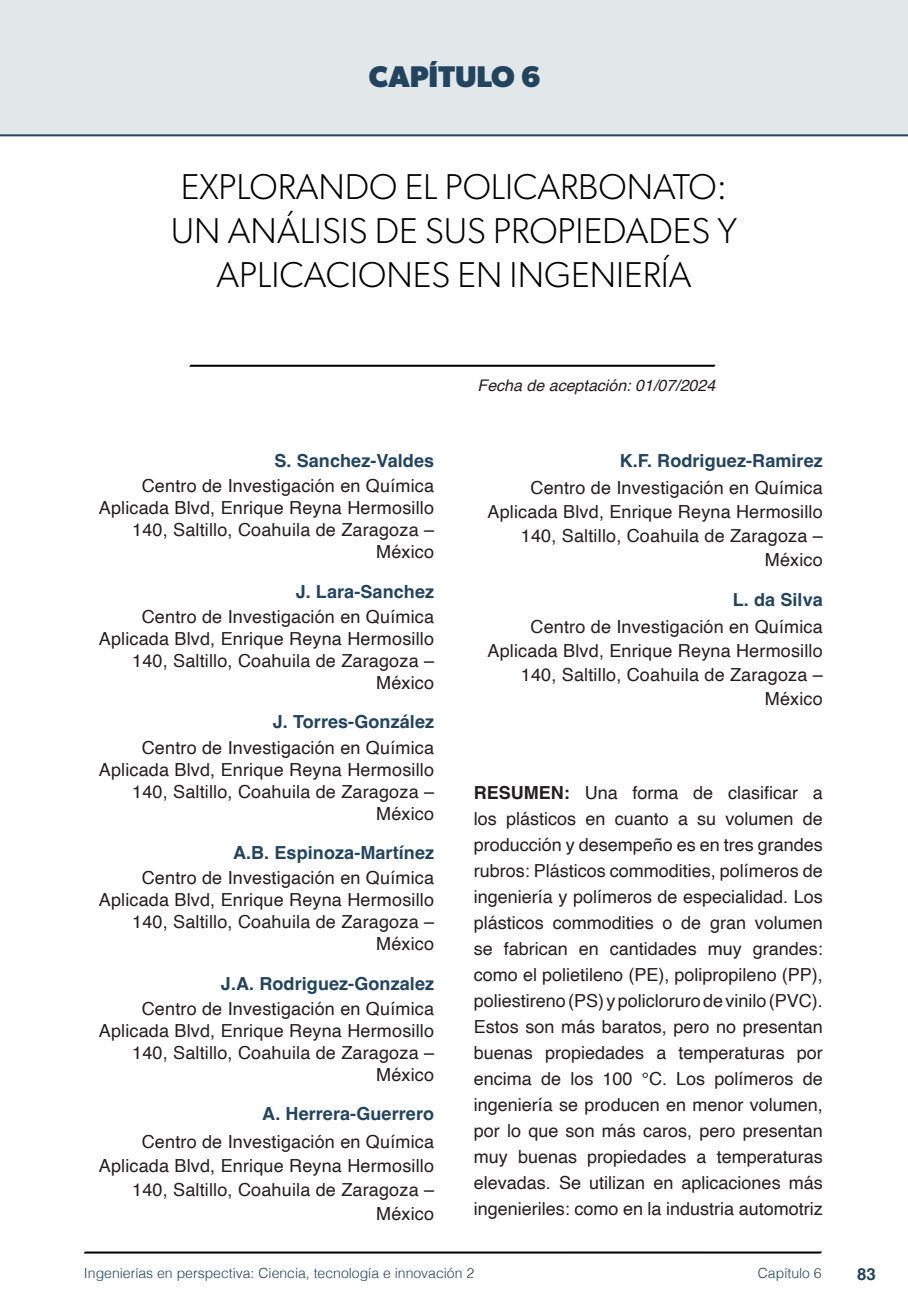
<style>
.page{position:relative;width:908px;height:1304px;background:#fff}
.page>*{position:absolute;margin:0;border:0;box-sizing:border-box;transform-origin:0 0}
.nome_artigos{font:300 36px/44px "Gibson";color:#000;text-align:center}
.capítulos{font:700 30px "Gibson";color:#23445f}
.info_autores{font:18px/22px "Helvetica";letter-spacing:.01em;color:#231f20;text-align:right}
.Resumos_e_PC_TXT{font:18px/26px "Helvetica";color:#231f20;text-align:justify}
.nome_autores{font:700 18px "Helvetica";letter-spacing:.005em;color:#23445f}
.t1{font:700 16.8px "Helvetica";color:#23445f}
.t2{font:italic 16px "Helvetica";color:#231f20}
.t3{font:300 14px "Helvetica";color:#23445f}
.s1{font-weight:700}
</style>
<div class="page">
<svg style="left:84px;top:1251px;width:737px;height:3px;background:#515151"></svg>
<div style="left:0;top:0;width:907px;height:136px;background:#e2e7e9"></div>
<svg style="left:189px;top:364px;width:526px;height:3px;background:#4f4f4f"></svg>
<div style="left:44px;top:72px;width:68px;height:61px;background:#e2e7e9"></div>
<p class="capítulos" style="left:369px;top:58px;width:173px">CAPÍTULO 6</p>
<p class="nome_artigos" style="left:171px;top:164px;width:567px">EXPLORANDO EL POLICARBONATO:<br>UN ANÁLISIS DE SUS PROPIEDADES Y<br>APLICACIONES EN INGENIERÍA</p>
<p class="nome_autores" style="left:274px;top:450px;width:161px">S. Sanchez-Valdes</p>
<p class="info_autores" style="left:99px;top:476px;width:336px">Centro de Investigación en Química<br>Aplicada Blvd, Enrique Reyna Hermosillo<br>140, Saltillo, Coahuila de Zaragoza –<br>México</p>
<p class="nome_autores" style="left:295px;top:580px;width:140px">J. Lara-Sanchez</p>
<p class="info_autores" style="left:99px;top:606px;width:336px">Centro de Investigación en Química<br>Aplicada Blvd, Enrique Reyna Hermosillo<br>140, Saltillo, Coahuila de Zaragoza –<br>México</p>
<p class="nome_autores" style="left:272px;top:711px;width:163px">J. Torres-González</p>
<p class="info_autores" style="left:99px;top:737px;width:336px">Centro de Investigación en Química<br>Aplicada Blvd, Enrique Reyna Hermosillo<br>140, Saltillo, Coahuila de Zaragoza –<br>México</p>
<p class="nome_autores" style="left:233px;top:842px;width:202px">A.B. Espinoza-Martínez</p>
<p class="info_autores" style="left:99px;top:868px;width:336px">Centro de Investigación en Química<br>Aplicada Blvd, Enrique Reyna Hermosillo<br>140, Saltillo, Coahuila de Zaragoza –<br>México</p>
<p class="nome_autores" style="left:221px;top:972px;width:215px">J.A. Rodriguez-Gonzalez</p>
<p class="info_autores" style="left:99px;top:998px;width:336px">Centro de Investigación en Química<br>Aplicada Blvd, Enrique Reyna Hermosillo<br>140, Saltillo, Coahuila de Zaragoza –<br>México</p>
<p class="nome_autores" style="left:262px;top:1103px;width:173px">A. Herrera-Guerrero</p>
<p class="info_autores" style="left:99px;top:1130px;width:336px;line-height:24px">Centro de Investigación en Química<br>Aplicada Blvd, Enrique Reyna Hermosillo<br>140, Saltillo, Coahuila de Zaragoza –<br>México</p>
<p class="t2" style="left:477px;top:373px;width:239px">Fecha de aceptación: 01/07/2024</p>
<p class="nome_autores" style="left:619px;top:450px;width:204px">K.F. Rodriguez-Ramirez</p>
<p class="info_autores" style="left:487px;top:477px;width:336px;line-height:24px">Centro de Investigación en Química<br>Aplicada Blvd, Enrique Reyna Hermosillo<br>140, Saltillo, Coahuila de Zaragoza –<br>México</p>
<p class="nome_autores" style="left:732px;top:588px;width:91px">L. da Silva</p>
<p class="info_autores" style="left:487px;top:615px;width:336px;line-height:24px">Centro de Investigación en Química<br>Aplicada Blvd, Enrique Reyna Hermosillo<br>140, Saltillo, Coahuila de Zaragoza –<br>México</p>
<p class="Resumos_e_PC_TXT" style="left:473px;top:780px;width:350px"><span class="s1">RESUMEN:</span> Una forma de clasificar a los plásticos en cuanto a su volumen de producción y desempeño es en tres grandes rubros: Plásticos commodities, polímeros de ingeniería y polímeros de especialidad. Los plásticos commodities o de gran volumen se fabrican en cantidades muy grandes: como el polietileno (PE), polipropileno (PP), poliestireno (PS) y policloruro de vinilo (PVC).<br>Estos son más baratos, pero no presentan buenas propiedades a temperaturas por encima de los 100 °C. Los polímeros de ingeniería se producen en menor volumen, por lo que son más caros, pero presentan muy buenas propiedades a temperaturas elevadas. Se utilizan en aplicaciones más ingenieriles: como en la industria automotriz</p>
<p class="t3" style="left:84px;top:1261px;width:391px">Ingenierías en perspectiva: Ciencia, tecnología e innovación 2</p>
<p class="t3" style="left:757px;top:1261px;width:65px">Capítulo 6</p>
<p class="t1" style="left:856px;top:1264px;width:20px">83</p>
</div>
